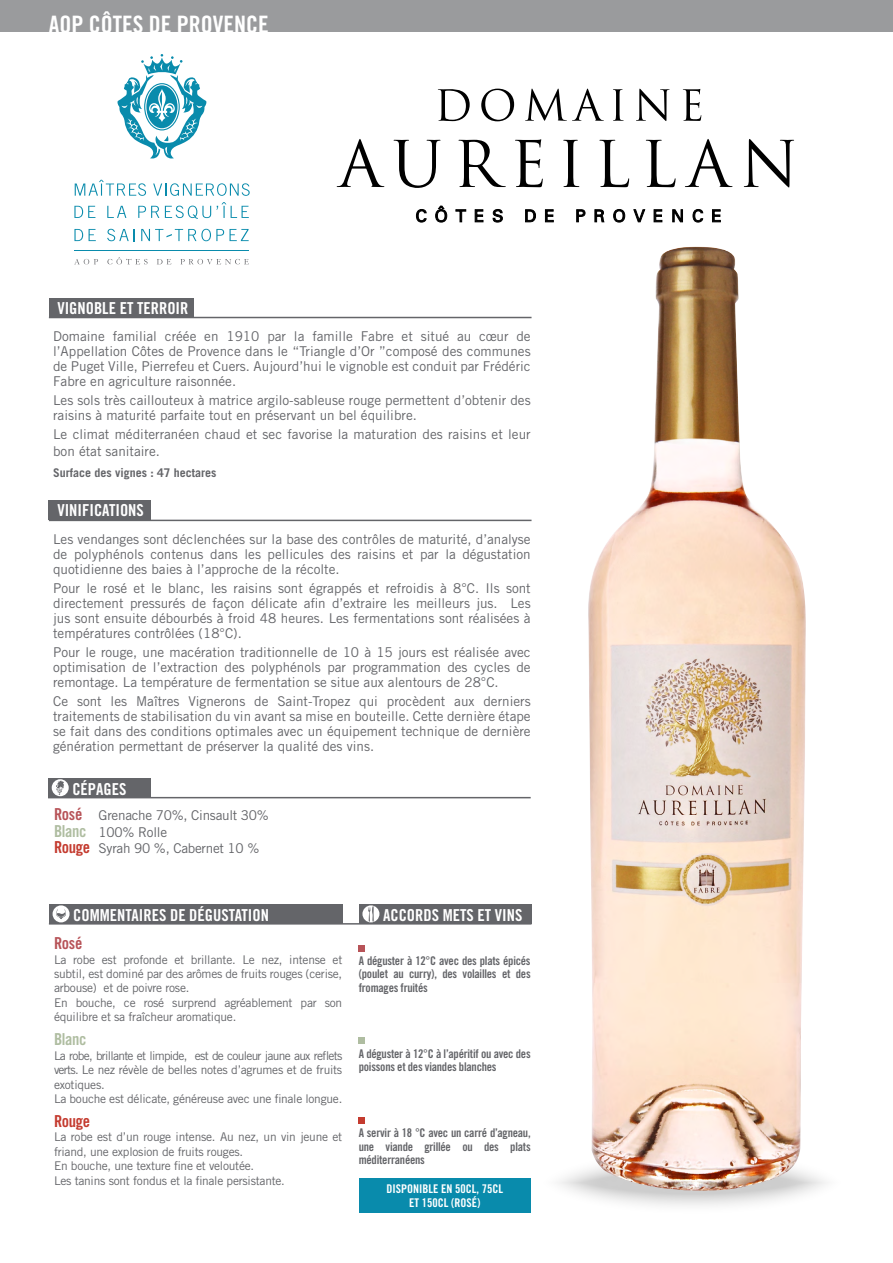
<style>
.page{position:relative;width:893px;height:1263px;background:#fff}
.page>*{position:absolute;margin:0;border:0;box-sizing:border-box;transform-origin:0 0}
.t1{font:24px "Trade Gothic LT Std Bd Cn 20";color:#fff}
.t2{font:16.5px "Trade Gothic LT Std Bd Cn 20";color:#fff}
.t3{font:16.5px "Trade Gothic LT Std Bd Cn 20";color:#afbda1}
.t4{font:16.5px "Trade Gothic LT Std Bd Cn 20";color:#c43b2f}
.t5{font:16.5px "Trade Gothic LT Std Bd Cn 20";color:#b75358}
.t6{font:13.5px/15px "Trade Gothic LT Std";color:#646569;text-align:justify}
.t7{font:13.5px/16.5px "Trade Gothic LT Std";letter-spacing:-.02em;color:#646569}
.t8{font:12px/14.4px "Trade Gothic LT Std";letter-spacing:-.02em;color:#646569}
.t9{font:12px/13.5px "Trade Gothic LT Std Bd Cn 20";letter-spacing:-.02em;color:#646569;text-align:justify}
.t10{font:12px/14.4px "Trade Gothic LT Std Bd Cn 20";color:#fff}
.t11{font:700 12px "Trade Gothic LT Std";color:#646569}
.s1{font-family:"Trade Gothic LT Std Bd Cn 20";font-size:16.5px;color:#b75358}
.s2{font-family:"Trade Gothic LT Std Bd Cn 20";font-size:16.5px;color:#afbda1}
.s3{font-family:"Trade Gothic LT Std Bd Cn 20";font-size:16.5px;color:#c43b2f}
</style>
<div class="page">
<svg style="left:537px;top:1146px;width:310px;height:73px"></svg>
<img style="left:585px;top:247px;width:222px;height:945px">
<div style="left:49px;top:298px;width:144px;height:19px;background:#646569"></div>
<div style="left:49px;top:500px;width:102px;height:20px;background:#646569"></div>
<svg style="left:359px;top:945px;width:6px;height:6px"></svg>
<svg style="left:359px;top:1038px;width:6px;height:6px"></svg>
<svg style="left:359px;top:1117px;width:6px;height:6px"></svg>
<div style="left:0;top:0;width:893px;height:32px;background:#9a9b9d"></div>
<svg style="left:117px;top:54px;width:89px;height:104px"></svg>
<hr style="left:75px;top:250px;width:174px;height:1px;background:#098bac">
<svg style="left:75px;top:180px;width:71px;height:16px"></svg>
<svg style="left:153px;top:183px;width:97px;height:13px"></svg>
<svg style="left:74px;top:206px;width:21px;height:12px"></svg>
<svg style="left:107px;top:206px;width:19px;height:12px"></svg>
<svg style="left:138px;top:206px;width:21px;height:12px"></svg>
<svg style="left:165px;top:202px;width:84px;height:17px"></svg>
<svg style="left:74px;top:229px;width:9px;height:12px"></svg>
<svg style="left:89px;top:229px;width:7px;height:12px"></svg>
<svg style="left:107px;top:229px;width:28px;height:12px"></svg>
<svg style="left:230px;top:229px;width:19px;height:12px"></svg>
<svg style="left:141px;top:229px;width:83px;height:12px"></svg>
<svg style="left:107px;top:257px;width:41px;height:7px"></svg>
<svg style="left:157px;top:259px;width:14px;height:5px"></svg>
<svg style="left:74px;top:259px;width:24px;height:5px"></svg>
<svg style="left:180px;top:259px;width:69px;height:5px"></svg>
<hr style="left:49px;top:317px;width:482px;height:1px;background:#646569">
<hr style="left:49px;top:520px;width:482px;height:1px;background:#646569">
<svg style="left:337px;top:139px;width:47px;height:48px"></svg>
<svg style="left:394px;top:140px;width:46px;height:48px"></svg>
<svg style="left:458px;top:140px;width:48px;height:47px"></svg>
<svg style="left:515px;top:139px;width:28px;height:48px"></svg>
<svg style="left:563px;top:140px;width:16px;height:47px"></svg>
<svg style="left:599px;top:140px;width:30px;height:47px"></svg>
<svg style="left:646px;top:140px;width:30px;height:47px"></svg>
<svg style="left:685px;top:139px;width:47px;height:48px"></svg>
<svg style="left:744px;top:139px;width:50px;height:48px"></svg>
<svg style="left:438px;top:89px;width:32px;height:32px"></svg>
<svg style="left:481px;top:89px;width:33px;height:32px"></svg>
<svg style="left:525px;top:89px;width:79px;height:32px"></svg>
<svg style="left:613px;top:89px;width:11px;height:32px"></svg>
<svg style="left:636px;top:89px;width:34px;height:32px"></svg>
<svg style="left:683px;top:89px;width:18px;height:32px"></svg>
<svg style="left:416px;top:209px;width:10px;height:13px"></svg>
<svg style="left:435px;top:206px;width:12px;height:16px"></svg>
<svg style="left:456px;top:209px;width:10px;height:13px"></svg>
<svg style="left:475px;top:209px;width:8px;height:13px"></svg>
<svg style="left:493px;top:209px;width:10px;height:13px"></svg>
<svg style="left:525px;top:209px;width:11px;height:13px"></svg>
<svg style="left:545px;top:209px;width:8px;height:13px"></svg>
<svg style="left:576px;top:209px;width:9px;height:13px"></svg>
<svg style="left:595px;top:209px;width:9px;height:13px"></svg>
<svg style="left:613px;top:209px;width:12px;height:13px"></svg>
<svg style="left:634px;top:209px;width:11px;height:13px"></svg>
<svg style="left:654px;top:209px;width:8px;height:13px"></svg>
<svg style="left:672px;top:209px;width:11px;height:13px"></svg>
<svg style="left:693px;top:209px;width:10px;height:13px"></svg>
<svg style="left:712px;top:209px;width:8px;height:13px"></svg>
<div style="left:48px;top:778px;width:102px;height:20px;background:#646569"></div>
<div style="left:52px;top:779px;width:17px;height:17px;background:#fff;border-radius:50%"></div>
<svg style="left:56px;top:780px;width:8px;height:15px"></svg>
<div style="left:49px;top:904px;width:293px;height:20px;background:#646569"></div>
<div style="left:53px;top:905px;width:17px;height:17px;background:#fff;border-radius:50%"></div>
<svg style="left:56px;top:909px;width:10px;height:10px"></svg>
<div style="left:359px;top:904px;width:172px;height:20px;background:#646569"></div>
<div style="left:362px;top:905px;width:17px;height:17px;background:#fff;border-radius:50%"></div>
<svg style="left:368px;top:906px;width:6px;height:16px"></svg>
<hr style="left:48px;top:797px;width:483px;height:1px;background:#646569">
<hr style="left:49px;top:923px;width:482px;height:1px;background:#646569">
<div style="left:359px;top:1178px;width:172px;height:34px;background:#098bac"></div>
<h1 class="t1" style="left:49px;top:9px;width:187px">AOP cÔTES DE PROVENCE</h1>
<p class="t2" style="left:57px;top:298px;width:133px">Vignoble et terroir</p>
<p class="t6" style="left:53px;top:328px;width:479px">Domaine familial créée en 1910 par la famille Fabre et situé au cœur de l’Appellation Côtes de Provence dans le “Triangle d’Or ”composé des communes de Puget Ville, Pierrefeu et Cuers. Aujourd’hui le vignoble est conduit par Frédéric Fabre en agriculture raisonnée.</p>
<p class="t6" style="left:53px;top:393px;width:479px">Les sols très caillouteux à matrice argilo-sableuse rouge permettent d’obtenir des raisins à maturité parfaite tout en préservant un bel équilibre.</p>
<p class="t6" style="left:53px;top:426px;width:479px;line-height:16.5px">Le climat méditerranéen chaud et sec favorise la maturation des raisins et leur bon état sanitaire.</p>
<p class="t11" style="left:53px;top:465px;width:165px">Surface des vignes : 47 hectares</p>
<p class="t2" style="left:57px;top:500px;width:88px">Vinifications</p>
<p class="t6" style="left:53px;top:531px;width:479px">Les vendanges sont déclenchées sur la base des contrôles de maturité, d’analyse de polyphénols contenus dans les pellicules des raisins et par la dégustation quotidienne des baies à l’approche de la récolte.</p>
<p class="t6" style="left:53px;top:580px;width:479px">Pour le rosé et le blanc, les raisins sont égrappés et refroidis à 8°C. Ils sont directement pressurés de façon délicate afin d’extraire les meilleurs jus. Les jus sont ensuite débourbés à froid 48 heures. Les fermentations sont réalisées à températures contrôlées (18°C).</p>
<p class="t6" style="left:53px;top:645px;width:479px">Pour le rouge, une macération traditionnelle de 10 à 15 jours est réalisée avec optimisation de l’extraction des polyphénols par programmation des cycles de remontage. La température de fermentation se situe aux alentours de 28°C.</p>
<p class="t6" style="left:53px;top:694px;width:479px">Ce sont les Maîtres Vignerons de Saint-Tropez qui procèdent aux derniers traitements de stabilisation du vin avant sa mise en bouteille. Cette dernière étape se fait dans des conditions optimales avec un équipement technique de dernière génération permettant de préserver la qualité des vins.</p>
<p class="t2" style="left:72px;top:779px;width:56px">Cépages</p>
<p class="t7" style="left:54px;top:807px;width:216px"><span class="s1">Rosé</span> Grenache 70%, Cinsault 30%<br><span class="s2">Blanc</span> 100% Rolle<br><span class="s3">Rouge</span> Syrah 90 %, Cabernet 10 %</p>
<p class="t2" style="left:73px;top:905px;width:197px">Commentaires de dégustation</p>
<p class="t2" style="left:383px;top:905px;width:141px">Accords mets et vins</p>
<p class="t5" style="left:54px;top:933px;width:30px">Rosé</p>
<p class="t8" style="left:54px;top:952px;width:290px">La robe est profonde et brillante. Le nez, intense et subtil, est dominé par des arômes de fruits rouges (cerise, arbouse) et de poivre rose.<br>En bouche, ce rosé surprend agréablement par son équilibre et sa fraîcheur aromatique.</p>
<p class="t3" style="left:54px;top:1029px;width:34px">Blanc</p>
<p class="t8" style="left:54px;top:1048px;width:290px">La robe, brillante et limpide, est de couleur jaune aux reflets verts. Le nez révèle de belles notes d’agrumes et de fruits exotiques.<br>La bouche est délicate, généreuse avec une finale longue.</p>
<p class="t4" style="left:54px;top:1111px;width:38px">Rouge</p>
<p class="t8" style="left:54px;top:1130px;width:290px">La robe est d’un rouge intense. Au nez, un vin jeune et friand, une explosion de fruits rouges.<br>En bouche, une texture fine et veloutée.<br>Les tanins sont fondus et la finale persistante.</p>
<p class="t9" style="left:359px;top:954px;width:173px">A déguster à 12°C avec des plats épicés (poulet au curry), des volailles et des fromages fruités</p>
<p class="t9" style="left:359px;top:1046px;width:173px">A déguster à 12°C à l’apéritif ou avec des poissons et des viandes blanches</p>
<p class="t9" style="left:359px;top:1126px;width:173px">A servir à 18 °C avec un carré d’agneau, une viande grillée ou des plats méditerranéens</p>
<p class="t10" style="left:409px;top:1181px;width:95px;text-indent:-23px">Disponible en 50cl, 75cl et 150cl (ROSÉ</p>
<p class="t10" style="left:477px;top:1195px;width:5px">)</p>
</div>
